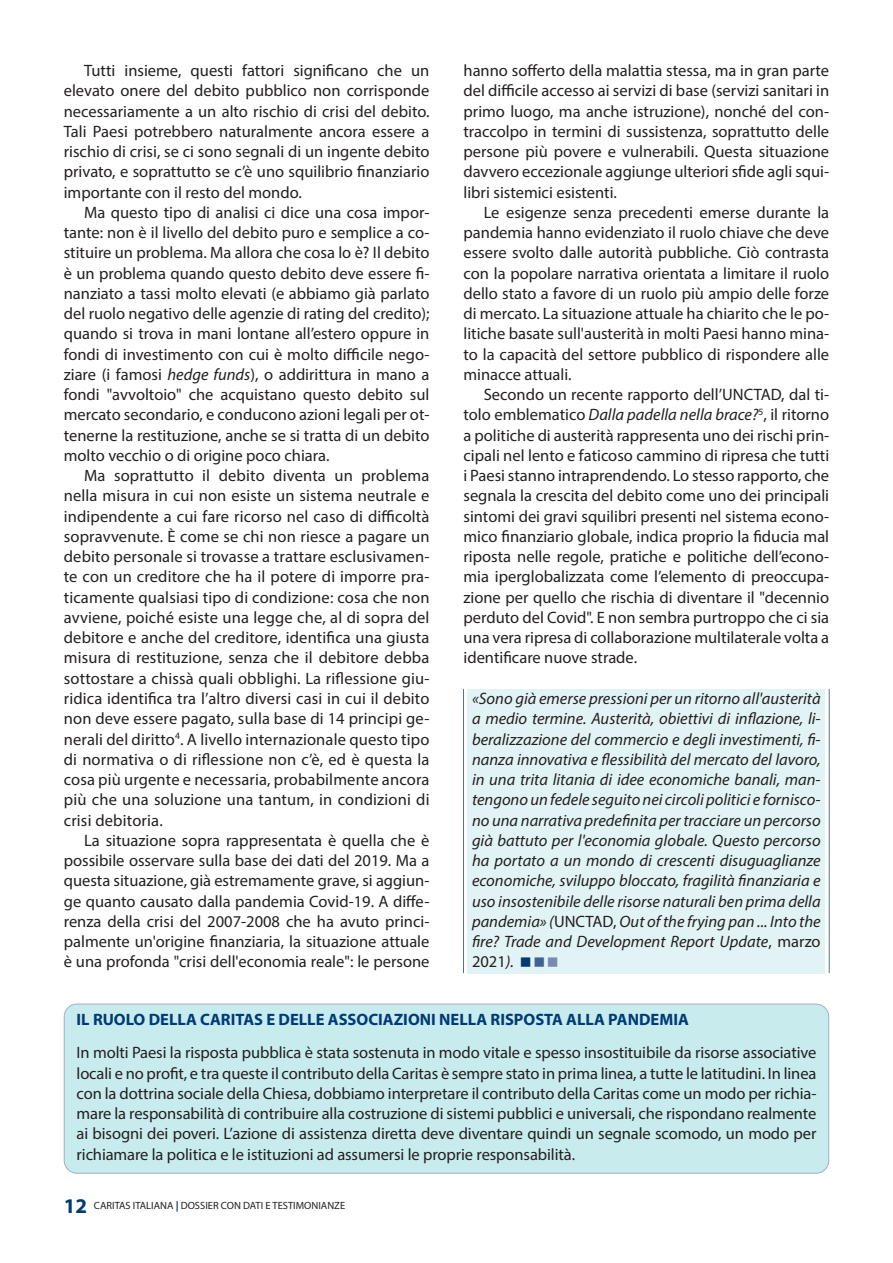
<style>
.page{position:relative;width:893px;height:1263px;background:#fff}
.page>*{position:absolute;margin:0;border:0;box-sizing:border-box;transform-origin:0 0}
.t1{font:16.5px/20.2px "Myriad Pro";color:#231f20;text-align:justify}
.t2{font:italic 16.5px/20.2px "Myriad Pro";color:#231f20;text-align:justify}
.t3{font:700 16.5px "Myriad Pro";color:#003b75}
.t4{font:10.5px "Myriad Pro";color:#231f20}
.s1{font-style:italic}
.s2{font-style:normal}
.s3{font-weight:700;font-size:21px;color:#003b75}
.s4{font-weight:700;color:#003b75}
</style>
<div class="page">
<div style="left:468px;top:689px;width:357px;height:284px;background:#e2f3f5"></div>
<hr style="left:463px;top:689px;width:1px;height:284px;background:#5671a1">
<hr style="left:829px;top:689px;width:1px;height:284px;background:#5671a1">
<div style="left:64px;top:1004px;width:765px;height:169px;background:#c8ebee;border-radius:13px"></div>
<div style="left:64px;top:1003px;width:765px;height:171px;border:1px solid #003b75;border-radius:13px"></div>
<p class="t1" style="left:64px;top:60px;width:367px;text-indent:20px">Tutti insieme, questi fattori significano che un elevato onere del debito pubblico non corrisponde necessariamente a un alto rischio di crisi del debito.<br>Tali Paesi potrebbero naturalmente ancora essere a rischio di crisi, se ci sono segnali di un ingente debito privato, e soprattutto se c’è uno squilibrio finanziario importante con il resto del mondo.</p>
<p class="t1" style="left:64px;top:202px;width:367px;text-indent:20px">Ma questo tipo di analisi ci dice una cosa impor&shy;tante: non è il livello del debito puro e semplice a co&shy;stituire un problema. Ma allora che cosa lo è? Il debito è un problema quando questo debito deve essere fi&shy;nanziato a tassi molto elevati (e abbiamo già parlato del ruolo negativo delle agenzie di rating del credito); quando si trova in mani lontane all’estero oppure in fondi di investimento con cui è molto difficile nego&shy;ziare (i famosi <span class="s1">hedge funds</span>), o addirittura in mano a fondi "avvoltoio" che acquistano questo debito sul mercato secondario, e conducono azioni legali per ot&shy;tenerne la restituzione, anche se si tratta di un debito molto vecchio o di origine poco chiara.</p>
<p class="t1" style="left:64px;top:465px;width:367px;text-indent:20px">Ma soprattutto il debito diventa un problema nella misura in cui non esiste un sistema neutrale e indipendente a cui fare ricorso nel caso di difficoltà sopravvenute. È come se chi non riesce a pagare un debito personale si trovasse a trattare esclusivamen&shy;te con un creditore che ha il potere di imporre pra&shy;ticamente qualsiasi tipo di condizione: cosa che non avviene, poiché esiste una legge che, al di sopra del debitore e anche del creditore, identifica una giusta misura di restituzione, senza che il debitore debba sottostare a chissà quali obblighi. La riflessione giu&shy;ridica identifica tra l’altro diversi casi in cui il debito non deve essere pagato, sulla base di 14 principi ge&shy;nerali del diritto<sup>4</sup>. A livello internazionale questo tipo di normativa o di riflessione non c’è, ed è questa la cosa più urgente e necessaria, probabilmente ancora più che una soluzione una tantum, in condizioni di crisi debitoria.</p>
<p class="t1" style="left:64px;top:830px;width:367px;text-indent:20px">La situazione sopra rappresentata è quella che è possibile osservare sulla base dei dati del 2019. Ma a questa situazione, già estremamente grave, si aggiun&shy;ge quanto causato dalla pandemia Covid-19. A diffe&shy;renza della crisi del 2007-2008 che ha avuto princi&shy;palmente un'origine finanziaria, la situazione attuale è una profonda "crisi dell'economia reale": le persone</p>
<p class="t1" style="left:463px;top:60px;width:367px">hanno sofferto della malattia stessa, ma in gran parte del difficile accesso ai servizi di base (servizi sanitari in primo luogo, ma anche istruzione), nonché del con&shy;traccolpo in termini di sussistenza, soprattutto delle persone più povere e vulnerabili. Questa situazione davvero eccezionale aggiunge ulteriori sfide agli squi&shy;libri sistemici esistenti.</p>
<p class="t1" style="left:463px;top:202px;width:367px;text-indent:20px">Le esigenze senza precedenti emerse durante la pandemia hanno evidenziato il ruolo chiave che deve essere svolto dalle autorità pubbliche. Ciò contrasta con la popolare narrativa orientata a limitare il ruolo dello stato a favore di un ruolo più ampio delle forze di mercato. La situazione attuale ha chiarito che le po&shy;litiche basate sull'austerità in molti Paesi hanno mina&shy;to la capacità del settore pubblico di rispondere alle minacce attuali.</p>
<p class="t1" style="left:463px;top:384px;width:367px;text-indent:20px">Secondo un recente rapporto dell’UNCTAD, dal ti&shy;tolo emblematico <span class="s1">Dalla padella nella brace?</span><sup>5</sup>, il ritorno a politiche di austerità rappresenta uno dei rischi prin&shy;cipali nel lento e faticoso cammino di ripresa che tutti i Paesi stanno intraprendendo. Lo stesso rapporto, che segnala la crescita del debito come uno dei principali sintomi dei gravi squilibri presenti nel sistema econo&shy;mico finanziario globale, indica proprio la fiducia mal riposta nelle regole, pratiche e politiche dell’econo&shy;mia iperglobalizzata come l’elemento di preoccupa&shy;zione per quello che rischia di diventare il "decennio perduto del Covid". E non sembra purtroppo che ci sia una vera ripresa di collaborazione multilaterale volta a identificare nuove strade.</p>
<p class="t2" style="left:472px;top:688px;width:350px">«Sono già emerse pressioni per un ritorno all'austerità a medio termine. Austerità, obiettivi di inflazione, li&shy;beralizzazione del commercio e degli investimenti, fi&shy;nanza innovativa e flessibilità del mercato del lavoro, in una trita litania di idee economiche banali, man&shy;tengono un fedele seguito nei circoli politici e fornisco&shy;no una narrativa predefinita per tracciare un percorso già battuto per l'economia globale. Questo percorso ha portato a un mondo di crescenti disuguaglianze economiche, sviluppo bloccato, fragilità finanziaria e uso insostenibile delle risorse naturali ben prima della pandemia» (<span class="s2">UNCTAD,</span> Out of the frying pan ... Into the fire? Trade and Development Report Update<span class="s2">, marzo 2021</span>).</p>
<p class="t3" style="left:77px;top:1009px;width:614px">IL RUOLO DELLA CARITAS E DELLE ASSOCIAZIONI NELLA RISPOSTA ALLA PANDEMIA</p>
<p class="t1" style="left:77px;top:1042px;width:741px">In molti Paesi la risposta pubblica è stata sostenuta in modo vitale e spesso insostituibile da risorse associative locali e no profit, e tra queste il contributo della Caritas è sempre stato in prima linea, a tutte le latitudini. In linea con la dottrina sociale della Chiesa, dobbiamo interpretare il contributo della Caritas come un modo per richia&shy;mare la responsabilità di contribuire alla costruzione di sistemi pubblici e universali, che rispondano realmente ai bisogni dei poveri. L’azione di assistenza diretta deve diventare quindi un segnale scomodo, un modo per richiamare la politica e le istituzioni ad assumersi le proprie responsabilità.</p>
<p class="t4" style="left:64px;top:1199px;width:283px"><span class="s3">12</span> CARITAS ITALIANA <span class="s4">|</span> DOSSIER CON DATI E TESTIMONIANZE</p>
</div>
